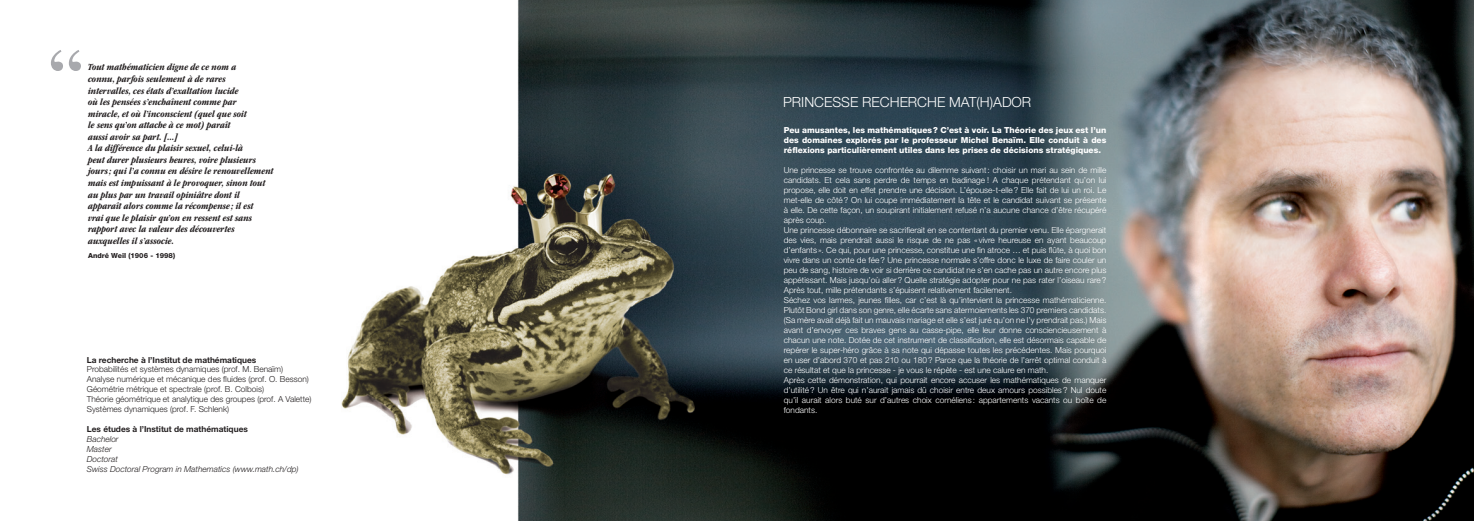
<style>
.page{position:relative;width:1474px;height:521px;background:#fff}
.page>*{position:absolute;margin:0;border:0;box-sizing:border-box;transform-origin:0 0}
.t1{font:300 14px "Helvetica Neue";color:#fff}
.t2{font:9.62px/11.5px "ITC Garamond MM It 595 400";color:#231f20}
.t3{font:300 8.31px/10px "Helvetica Neue";color:#fff}
.t4{font:300 8.31px/10px "Helvetica Neue";color:#231f20}
.t5{font:800 8.31px/10px "Helvetica Neue";color:#fff;text-align:justify}
.t6{font:700 8.31px "Helvetica Neue";color:#231f20}
.t7{font:italic 300 8.31px/10px "Helvetica Neue";color:#231f20}
.t8{font:800 7px "Helvetica Neue";color:#231f20}
</style>
<div class="page">
<img style="left:341px;top:0;width:1132px;height:521px">
<svg style="left:51px;top:50px;width:30px;height:21px"></svg>
<p class="t2" style="left:88px;top:62px;width:187px">Tout mathématicien digne de ce nom a<br>connu, parfois seulement à de rares<br>intervalles, ces états d’exaltation lucide<br>où les pensées s’enchaînent comme par<br>miracle, et où l’inconscient (quel que soit<br>le sens qu’on attache à ce mot) paraît<br>aussi avoir sa part. [...]<br>A la différence du plaisir sexuel, celui-là<br>peut durer plusieurs heures, voire plusieurs jours; qui l’a connu en désire le renouvellement mais est impuissant à le provoquer, sinon tout au plus par un travail opiniâtre dont il apparaît alors comme la récompense ; il est<br>vrai que le plaisir qu’on en ressent est sans rapport avec la valeur des découvertes auxquelles il s’associe.</p>
<p class="t8" style="left:88px;top:251px;width:89px">André Weil (1906 - 1998)</p>
<p class="t6" style="left:87px;top:354px;width:171px">La recherche à l’Institut de mathématiques</p>
<p class="t4" style="left:87px;top:364px;width:226px">Probabilités et systèmes dynamiques (prof. M. Benaïm)<br>Analyse numérique et mécanique des fluides (prof. O. Besson)<br>Géométrie métrique et spectrale (prof. B. Colbois)<br>Théorie géométrique et analytique des groupes (prof. A Valette)<br>Systèmes dynamiques (prof. F. Schlenk)</p>
<p class="t6" style="left:87px;top:424px;width:162px">Les études à l’Institut de mathématiques</p>
<p class="t7" style="left:87px;top:434px;width:213px">Bachelor<br>Master<br>Doctorat<br>Swiss Doctoral Program in Mathematics (www.math.ch/dp)</p>
<h1 class="t1" style="left:783px;top:93px;width:250px">PRINCESSE RECHERCHE MAT(H)ADOR</h1>
<p class="t5" style="left:783px;top:125px;width:324px">Peu amusantes, les mathématiques? C’est à voir. La Théorie des jeux est l’un des domaines explorés par le professeur Michel Benaïm. Elle conduit à des réflexions particulièrement utiles dans les prises de décisions stratégiques.</p>
<p class="t3" style="left:783px;top:165px;width:324px">Une princesse se trouve confrontée au dilemme suivant: choisir un mari au sein de mille candidats. Et cela sans perdre de temps en badinage ! A chaque prétendant qu’on lui propose, elle doit en effet prendre une décision. L’épouse-t-elle? Elle fait de lui un roi. Le met-elle de côté? On lui coupe immédiatement la tête et le candidat suivant se présente à elle. De cette façon, un soupirant initialement refusé n’a aucune chance d’être récupéré après coup.<br>Une princesse débonnaire se sacrifierait en se contentant du premier venu. Elle épargnerait des vies, mais prendrait aussi le risque de ne pas « vivre heureuse en ayant beaucoup d’enfants ». Ce qui, pour une princesse, constitue une fin atroce … et puis flûte, à quoi bon vivre dans un conte de fée? Une princesse normale s’offre donc le luxe de faire couler un peu de sang, histoire de voir si derrière ce candidat ne s’en cache pas un autre encore plus appétissant. Mais jusqu’où aller? Quelle stratégie adopter pour ne pas rater l’oiseau rare?<br>Après tout, mille prétendants s’épuisent relativement facilement.<br>Séchez vos larmes, jeunes filles, car c’est là qu’intervient la princesse mathématicienne.<br>Plutôt Bond girl dans son genre, elle écarte sans atermoiements les 370 premiers candidats. (Sa mère avait déjà fait un mauvais mariage et elle s’est juré qu’on ne l’y prendrait pas.) Mais avant d’envoyer ces braves gens au casse-pipe, elle leur donne consciencieusement à chacun une note. Dotée de cet instrument de classification, elle est désormais capable de repérer le super-héro grâce à sa note qui dépasse toutes les précédentes. Mais pourquoi en user d’abord 370 et pas 210 ou 180? Parce que la théorie de l’arrêt optimal conduit à ce résultat et que la princesse - je vous le répète - est une calure en math.<br>Après cette démonstration, qui pourrait encore accuser les mathématiques de manquer d’utilité? Un être qui n’aurait jamais dû choisir entre deux amours possibles? Nul doute qu’il aurait alors buté sur d’autres choix cornéliens : appartements vacants ou boîte de fondants.</p>
</div>
